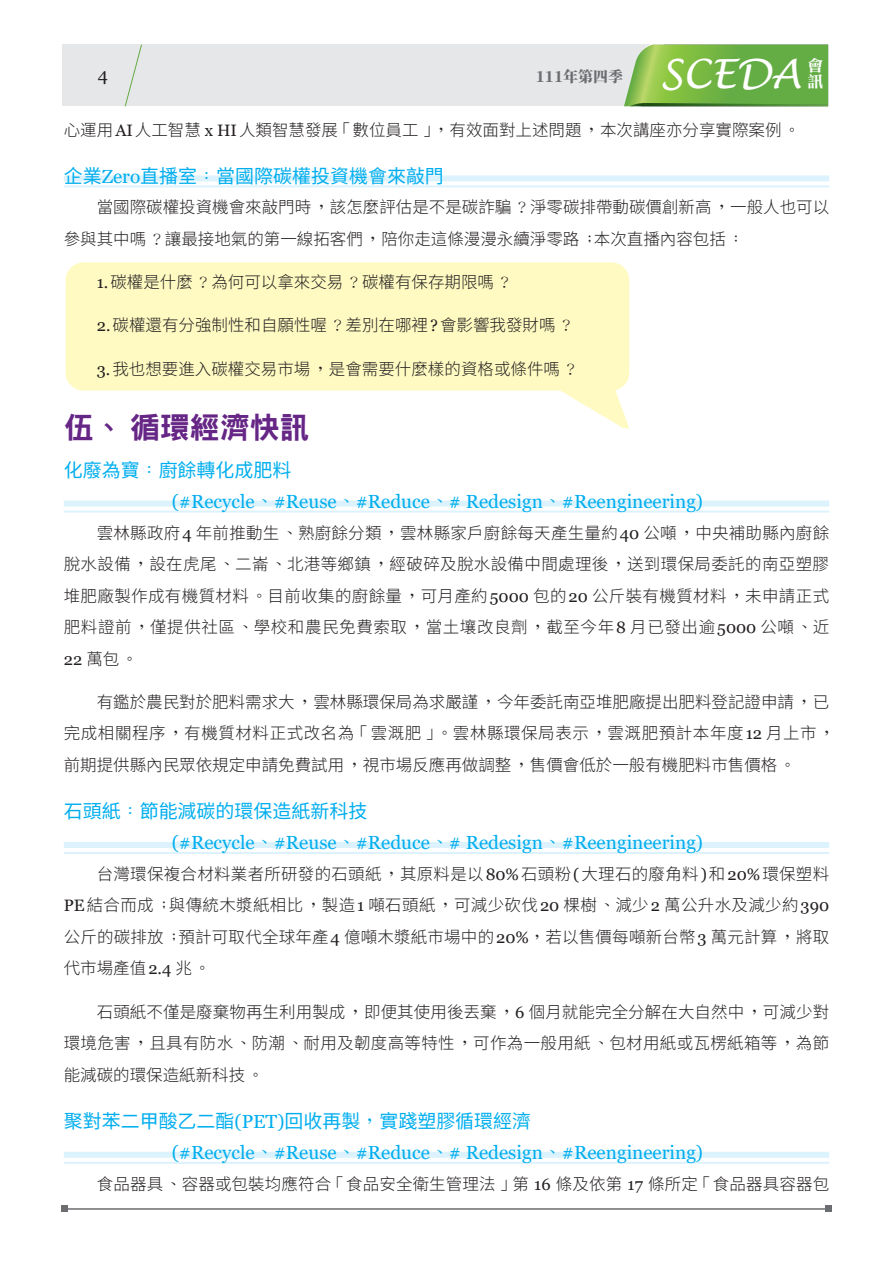
<style>
.page{position:relative;width:893px;height:1263px;background:#fff}
.page>*{position:absolute;margin:0;border:0;box-sizing:border-box;transform-origin:0 0}
.t1{font:italic 40.2px "Lucida Handwriting";color:#fff}
.t2{font:30px "DF Hei Std W9";color:#662686}
.H2_內文標_中{font:18.9px/31.5px "Georgia";color:#00aeef}
.H2_內文標_中-2{font:18.9px "Noto Sans CJ Ksc";color:#00aeef}
.t3{font:18px "Georgia";color:#231f20}
.內文{font:300 16.5px/31.5px "Noto Sans CJ Ksc";color:#231f20;text-align:justify}
.t4{font:15.9px/15.9px "DF Li Song Std W7";color:#fff}
.t5{font:900 15px "Noto Serif CJ Ktc";color:#6c6d70}
.s1{font-family:"Georgia";font-weight:400}
.s2{font-family:"Adobe Ming Std"}
.s3{font-family:"Georgia"}
.s4{font-family:"Adobe Ming Std";font-weight:300}
.s5{font-family:"Noto Sans CJ Ksc"}
</style>
<div class="page">
<div style="left:63px;top:45px;width:765px;height:61px;background:#e6e7e9"></div>
<svg style="left:624px;top:45px;width:204px;height:61px;background:#77b54d"></svg>
<hr style="left:65px;top:1208px;width:763px;height:2px;background:#6c6d70">
<svg style="left:62px;top:1206px;width:6px;height:6px"></svg>
<svg style="left:825px;top:1206px;width:6px;height:6px"></svg>
<svg style="left:125px;top:44px;width:17px;height:63px"></svg>
<div style="left:66px;top:262px;width:563px;height:129px;background:#fffac1;border-radius:18px"></div>
<div style="left:64px;top:175px;width:765px;height:6px;background:#dcf2fc"></div>
<hr style="left:64px;top:185px;width:765px;height:2px;background:#dcf2fc">
<div style="left:64px;top:501px;width:765px;height:6px;background:#dcf2fc"></div>
<hr style="left:64px;top:511px;width:765px;height:2px;background:#dcf2fc">
<div style="left:64px;top:842px;width:765px;height:6px;background:#dcf2fc"></div>
<hr style="left:64px;top:852px;width:765px;height:2px;background:#dcf2fc">
<div style="left:64px;top:1152px;width:765px;height:6px;background:#dcf2fc"></div>
<hr style="left:64px;top:1162px;width:765px;height:2px;background:#dcf2fc">
<svg style="left:555px;top:383px;width:74px;height:45px"></svg>
<h1 class="t1" style="left:660px;top:50px;width:143px">SCEDA</h1>
<p class="t4" style="left:808px;top:57px;width:17px">會訊</p>
<p class="t3" style="left:98px;top:63px;width:12px">4</p>
<p class="t5" style="left:536px;top:68px;width:89px">111年第四季</p>
<p class="內文" style="left:64px;top:114px;width:738px">心運用<span class="s1">AI</span>人工智慧 <span class="s1">x HI</span>人類智慧發展<span class="s2">「</span>數位員工<span class="s2">」，</span>有效面對上述問題<span class="s2">，</span>本次講座亦分享實際案例<span class="s2">。</span></p>
<p class="H2_內文標_中-2" style="left:64px;top:165px;width:382px">企業<span class="s3">Zero</span>直播室<span class="s4">：</span>當國際碳權投資機會來敲門</p>
<p class="內文" style="left:64px;top:192px;width:767px;text-indent:33px">當國際碳權投資機會來敲門時<span class="s2">，</span>該怎麼評估是不是碳詐騙<span class="s2">？</span>淨零碳排帶動碳價創新高<span class="s2">，</span>一般人也可以參與其中嗎<span class="s2">？</span>讓最接地氣的第一線拓客們<span class="s2">，</span>陪你走這條漫漫永續淨零路<span class="s2">；</span>本次直播內容包括<span class="s2">：</span></p>
<p class="內文" style="left:97px;top:267px;width:417px"><span class="s1">1.</span>碳權是什麼<span class="s2">？</span>為何可以拿來交易<span class="s2">？</span>碳權有保存期限嗎<span class="s2">？</span></p>
<p class="內文" style="left:97px;top:310px;width:479px"><span class="s1">2.</span>碳權還有分強制性和自願性喔<span class="s2">？</span>差別在哪裡<span class="s1">?</span>會影響我發財嗎<span class="s2">？</span></p>
<p class="內文" style="left:97px;top:353px;width:483px"><span class="s1">3.</span>我也想要進入碳權交易市場<span class="s2">，</span>是會需要什麼樣的資格或條件嗎<span class="s2">？</span></p>
<p class="t2" style="left:64px;top:411px;width:247px">伍、 循環經濟快訊</p>
<p class="H2_內文標_中" style="left:172px;top:455px;width:533px;text-indent:-108px"><span class="s5">化廢為寶</span><span class="s4">：</span><span class="s5">廚餘轉化成肥料<br></span>(#Recycle<span class="s4">、</span>#Reuse<span class="s4">、</span>#Reduce<span class="s4">、</span># Redesign<span class="s4">、</span>#Reengineering)</p>
<p class="內文" style="left:64px;top:517px;width:767px;text-indent:33px">雲林縣政府<span class="s1">4</span> 年前推動生<span class="s2">、</span>熟廚餘分類<span class="s2">，</span>雲林縣家戶廚餘每天產生量約<span class="s1">40</span> 公噸<span class="s2">，</span>中央補助縣內廚餘脫水設備<span class="s2">，</span>設在虎尾<span class="s2">、</span>二崙<span class="s2">、</span>北港等鄉鎮<span class="s2">，</span>經破碎及脫水設備中間處理後<span class="s2">，</span>送到環保局委託的南亞塑膠堆肥廠製作成有機質材料<span class="s2">。</span>目前收集的廚餘量<span class="s2">，</span>可月產約<span class="s1">5000</span> 包的<span class="s1">20</span> 公斤裝有機質材料<span class="s2">，</span>未申請正式肥料證前<span class="s2">，</span>僅提供社區<span class="s2">、</span>學校和農民免費索取<span class="s2">，</span>當土壤改良劑<span class="s2">，</span>截至今年<span class="s1">8</span> 月已發出逾<span class="s1">5000</span> 公噸<span class="s2">、</span>近<span class="s1">22</span> 萬包<span class="s2">。</span></p>
<p class="內文" style="left:64px;top:686px;width:773px;text-align:left;text-indent:33px">有鑑於農民對於肥料需求大<span class="s2">，</span>雲林縣環保局為求嚴謹<span class="s2">，</span>今年委託南亞堆肥廠提出肥料登記證申請<span class="s2">，</span>已完成相關程序<span class="s2">，</span>有機質材料正式改名為<span class="s2">「</span>雲溉肥<span class="s2">」。</span>雲林縣環保局表示<span class="s2">，</span>雲溉肥預計本年度<span class="s1">12</span> 月上市<span class="s2">，</span>前期提供縣內民眾依規定申請免費試用<span class="s2">，</span>視市場反應再做調整<span class="s2">，</span>售價會低於一般有機肥料市售價格<span class="s2">。</span></p>
<p class="H2_內文標_中" style="left:172px;top:796px;width:533px;text-indent:-108px"><span class="s5">石頭紙</span><span class="s4">：</span><span class="s5">節能減碳的環保造紙新科技<br></span>(#Recycle<span class="s4">、</span>#Reuse<span class="s4">、</span>#Reduce<span class="s4">、</span># Redesign<span class="s4">、</span>#Reengineering)</p>
<p class="內文" style="left:64px;top:858px;width:767px;text-indent:33px">台灣環保複合材料業者所研發的石頭紙<span class="s2">，</span>其原料是以<span class="s1">80%</span>石頭粉<span class="s1">(</span>大理石的廢角料<span class="s1">)</span>和<span class="s1">20%</span>環保塑料<span class="s1">PE</span>結合而成<span class="s2">；</span>與傳統木漿紙相比<span class="s2">，</span>製造<span class="s1">1</span> 噸石頭紙<span class="s2">，</span>可減少砍伐<span class="s1">20</span> 棵樹<span class="s2">、</span>減少<span class="s1">2</span> 萬公升水及減少約<span class="s1">390</span>公斤的碳排放<span class="s2">；</span>預計可取代全球年產<span class="s1">4</span> 億噸木漿紙市場中的<span class="s1">20%</span><span class="s2">，</span>若以售價每噸新台幣<span class="s1">3</span> 萬元計算<span class="s2">，</span>將取代市場產值<span class="s1">2.4</span> 兆<span class="s2">。</span></p>
<p class="內文" style="left:64px;top:996px;width:767px;text-indent:33px">石頭紙不僅是廢棄物再生利用製成<span class="s2">，</span>即便其使用後丟棄<span class="s2">，</span><span class="s1">6</span> 個月就能完全分解在大自然中<span class="s2">，</span>可減少對環境危害<span class="s2">，</span>且具有防水<span class="s2">、</span>防潮<span class="s2">、</span>耐用及韌度高等特性<span class="s2">，</span>可作為一般用紙<span class="s2">、</span>包材用紙或瓦楞紙箱等<span class="s2">，</span>為節能減碳的環保造紙新科技<span class="s2">。</span></p>
<p class="H2_內文標_中" style="left:172px;top:1106px;width:533px;text-indent:-108px"><span class="s5">聚對苯二甲酸乙二酯</span>(PET)<span class="s5">回收再製</span><span class="s4">，</span><span class="s5">實踐塑膠循環經濟<br></span>(#Recycle<span class="s4">、</span>#Reuse<span class="s4">、</span>#Reduce<span class="s4">、</span># Redesign<span class="s4">、</span>#Reengineering)</p>
<p class="內文" style="left:97px;top:1168px;width:734px">食品器具<span class="s2">、</span>容器或包裝均應符合<span class="s2">「</span>食品安全衛生管理法<span class="s2">」</span>第 <span class="s1">16</span> 條及依第 <span class="s1">17</span> 條所定<span class="s2">「</span>食品器具容器包</p>
</div>
